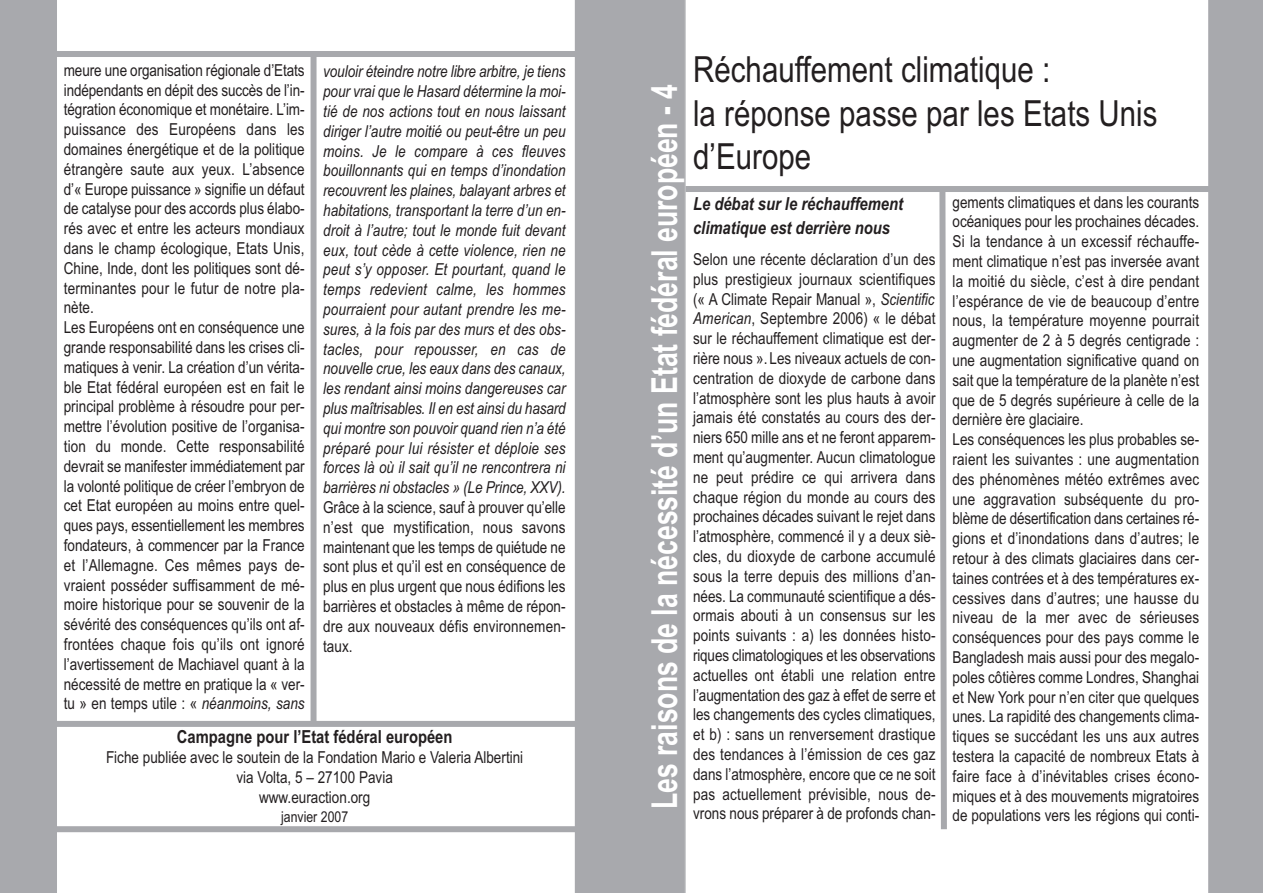
<style>
.page{position:relative;width:1263px;height:893px;background:#fff}
.page>*{position:absolute;margin:0;border:0;box-sizing:border-box;transform-origin:0 0}
.t1{font:36px/43.2px "Arial Narrow";color:#231f20}
.t2{font:700 36px "Arial Narrow";color:#fff;scale:.9 1}
.t3{font:italic 700 18px/24px "Arial Narrow";color:#231f20}
.t4{font:700 18px "Arial Narrow";color:#231f20}
.t5{font:16.5px/19.8px "Arial Narrow";color:#231f20}
.t6{font:italic 16.5px/19.8px "Arial Narrow";letter-spacing:-.005em;color:#231f20;text-align:justify}
.t7{font:15px "Arial Narrow";color:#231f20}
.s1{font-style:italic}
</style>
<div class="page">
<div style="left:575px;top:0;width:111px;height:893px;background:#a8a9ad"></div>
<div style="left:1208px;top:0;width:55px;height:893px;background:#a8a9ad"></div>
<div style="left:685px;top:186px;width:528px;height:6px;background:#a8a9ad"></div>
<svg style="left:939px;top:192px;width:8px;height:638px"></svg>
<div style="left:51px;top:51px;width:527px;height:6px;background:#a8a9ad"></div>
<div style="left:50px;top:721px;width:526px;height:6px;background:#a8a9ad"></div>
<div style="left:51px;top:826px;width:534px;height:6px;background:#a8a9ad"></div>
<div style="left:0;top:0;width:57px;height:893px;background:#a8a9ad"></div>
<div style="left:310px;top:53px;width:6px;height:672px;background:#a8a9ad"></div>
<p class="t5" style="left:64px;top:60px;width:242px">meure une organisation régionale d’Etats indépendants en dépit des succès de l’in&shy;tégration économique et monétaire. L’im&shy;puissance des Européens dans les domaines énergétique et de la politique étrangère saute aux yeux. L’absence d’« Europe puissance » signifie un défaut de catalyse pour des accords plus élabo&shy;rés avec et entre les acteurs mondiaux dans le champ écologique, Etats Unis, Chine, Inde, dont les politiques sont dé&shy;terminantes pour le futur de notre pla&shy;nète.<br>Les Européens ont en conséquence une grande responsabilité dans les crises cli&shy;matiques à venir. La création d’un vérita&shy;ble Etat fédéral européen est en fait le principal problème à résoudre pour per&shy;mettre l’évolution positive de l’organisa&shy;tion du monde. Cette responsabilité devrait se manifester immédiatement par la volonté politique de créer l’embryon de cet Etat européen au moins entre quel&shy;ques pays, essentiellement les membres fondateurs, à commencer par la France et l’Allemagne. Ces mêmes pays de&shy;vraient posséder suffisamment de mé&shy;moire historique pour se souvenir de la sévérité des conséquences qu’ils ont af&shy;frontées chaque fois qu’ils ont ignoré l’avertissement de Machiavel quant à la nécessité de mettre en pratique la « ver&shy;tu » en temps utile : « <span class="s1">néanmoins, sans</span></p>
<p class="t6" style="left:323px;top:62px;width:244px">vouloir éteindre notre libre arbitre, je tiens pour vrai que le Hasard détermine la moi&shy;tié de nos actions tout en nous laissant diriger l’autre moitié ou peut-être un peu moins. Je le compare à ces fleuves bouillonnants qui en temps d’inondation recouvrent les plaines, balayant arbres et habitations, transportant la terre d’un en&shy;droit à l’autre; tout le monde fuit devant eux, tout cède à cette violence, rien ne peut s’y opposer. Et pourtant, quand le temps redevient calme, les hommes pourraient pour autant prendre les me&shy;sures, à la fois par des murs et des obs&shy;tacles, pour repousser, en cas de nouvelle crue, les eaux dans des canaux, les rendant ainsi moins dangereuses car plus maîtrisables. Il en est ainsi du hasard qui montre son pouvoir quand rien n’a été préparé pour lui résister et déploie ses forces là où il sait qu’il ne rencontrera ni barrières ni obstacles » (Le Prince, XXV).</p>
<p class="t5" style="left:323px;top:497px;width:244px;text-align:justify">Grâce à la science, sauf à prouver qu’elle n’est que mystification, nous savons maintenant que les temps de quiétude ne sont plus et qu’il est en conséquence de plus en plus urgent que nous édifions les barrières et obstacles à même de répon&shy;dre aux nouveaux défis environnemen&shy;taux.</p>
<p class="t4" style="left:177px;top:726px;width:277px">Campagne pour l’Etat fédéral européen</p>
<p class="t5" style="left:106px;top:748px;width:419px;text-align:center">Fiche publiée avec le soutein de la Fondation Mario e Valeria Albertini via Volta, 5 – 27100 Pavia<br>www.euraction.org</p>
<p class="t7" style="left:281px;top:807px;width:69px">janvier 2007</p>
<h1 class="t2" style="left:644px;top:809px;width:807px;rotate:-90deg">Les raisons de la nécessité d’un Etat fédéral européen - 4</h1>
<h1 class="t1" style="left:693px;top:48px;width:466px">Réchauffement climatique :<br>la réponse passe par les Etats Unis d’Europe</h1>
<p class="t3" style="left:693px;top:191px;width:211px">Le débat sur le réchauffement climatique est derrière nous</p>
<p class="t5" style="left:693px;top:249px;width:244px;text-align:justify">Selon une récente déclaration d’un des plus prestigieux journaux scientifiques (« A Climate Repair Manual », <span class="s1">Scientific American</span>, Septembre 2006) « le débat sur le réchauffement climatique est der&shy;rière nous ». Les niveaux actuels de con&shy;centration de dioxyde de carbone dans l’atmosphère sont les plus hauts à avoir jamais été constatés au cours des der&shy;niers 650 mille ans et ne feront apparem&shy;ment qu’augmenter. Aucun climatologue ne peut prédire ce qui arrivera dans chaque région du monde au cours des prochaines décades suivant le rejet dans l’atmosphère, commencé il y a deux siè&shy;cles, du dioxyde de carbone accumulé sous la terre depuis des millions d’an&shy;nées. La communauté scientifique a dés&shy;ormais abouti à un consensus sur les points suivants : a) les données histo&shy;riques climatologiques et les observations actuelles ont établi une relation entre l’augmentation des gaz à effet de serre et les changements des cycles climatiques, et b) : sans un renversement drastique des tendances à l’émission de ces gaz dans l’atmosphère, encore que ce ne soit pas actuellement prévisible, nous de&shy;vrons nous préparer à de profonds chan-</p>
<p class="t5" style="left:952px;top:192px;width:248px">gements climatiques et dans les courants océaniques pour les prochaines décades.<br>Si la tendance à un excessif réchauffe&shy;ment climatique n’est pas inversée avant la moitié du siècle, c’est à dire pendant l’espérance de vie de beaucoup d’entre nous, la température moyenne pourrait augmenter de 2 à 5 degrés centigrade : une augmentation significative quand on sait que la température de la planète n’est que de 5 degrés supérieure à celle de la dernière ère glaciaire.<br>Les conséquences les plus probables se&shy;raient les suivantes : une augmentation des phénomènes météo extrêmes avec une aggravation subséquente du pro&shy;blème de désertification dans certaines ré&shy;gions et d’inondations dans d’autres; le retour à des climats glaciaires dans cer&shy;taines contrées et à des températures ex&shy;cessives dans d’autres; une hausse du niveau de la mer avec de sérieuses conséquences pour des pays comme le Bangladesh mais aussi pour des megalo&shy;poles côtières comme Londres, Shanghai et New York pour n’en citer que quelques unes. La rapidité des changements clima&shy;tiques se succédant les uns aux autres testera la capacité de nombreux Etats à faire face à d’inévitables crises écono&shy;miques et à des mouvements migratoires de populations vers les régions qui conti-</p>
</div>
